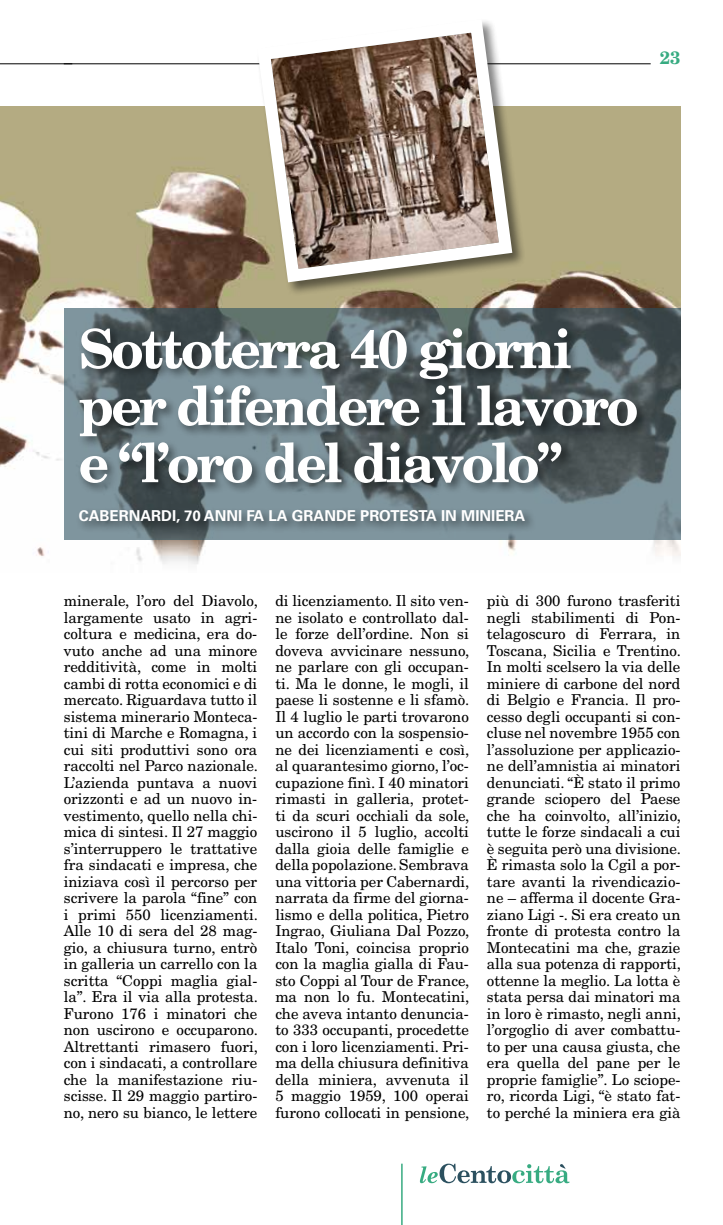
<style>
.page{position:relative;width:723px;height:1225px;background:#fff}
.page>*{position:absolute;margin:0;border:0;box-sizing:border-box;transform-origin:0 0}
.t1{font:700 54px/57px "New Century Schlbk";letter-spacing:-.05em;color:#fff}
.t2{font:700 18px "New Century Schlbk";color:#37ab81}
.t3{font:15px/16.5px "New Century Schlbk";color:#000;text-align:justify}
.t4{font:700 15px "Univers";color:#fff}
</style>
<div class="page">
<hr style="left:0;top:63px;width:72px;height:1px;background:#000">
<hr style="left:401px;top:1163px;width:2px;height:62px;background:#37ab81">
<svg style="left:420px;top:1163px;width:150px;height:20px"></svg>
<hr style="left:64px;top:63px;width:587px;height:1px;background:#000">
<img style="left:0;top:106px;width:680px;height:459px">
<svg style="left:64px;top:308px;width:616px;height:231px;background:#607175"></svg>
<div style="left:76px;top:325px;width:573px;height:209px;background:#000;opacity:.5"></div>
<div style="left:256px;top:18px;width:270px;height:278px;background:#000;opacity:.5"></div>
<svg style="left:251px;top:18px;width:268px;height:271px"></svg>
<p class="t2" style="left:660px;top:46px;width:22px">23</p>
<h1 class="t1" style="left:79px;top:320px;width:561px">Sottoterra 40 giorni per difendere il lavoro e “l’oro del diavolo”</h1>
<p class="t4" style="left:79px;top:507px;width:448px">CABERNARDI, 70 ANNI FA LA GRANDE PROTESTA IN MINIERA</p>
<p class="t3" style="left:64px;top:592px;width:196px">minerale, l’oro del Diavolo, largamente usato in agri&shy;coltura e medicina, era do&shy;vuto anche ad una minore redditività, come in molti cambi di rotta economici e di mercato. Riguardava tutto il sistema minerario Monteca&shy;tini di Marche e Romagna, i cui siti produttivi sono ora raccolti nel Parco nazionale.<br>L’azienda puntava a nuovi orizzonti e ad un nuovo in&shy;vestimento, quello nella chi&shy;mica di sintesi. Il 27 maggio s’interruppero le trattative fra sindacati e impresa, che iniziava così il percorso per scrivere la parola “fine” con i primi 550 licenziamenti.<br>Alle 10 di sera del 28 mag&shy;gio, a chiusura turno, entrò in galleria un carrello con la scritta “Coppi maglia gial&shy;la”. Era il via alla protesta.<br>Furono 176 i minatori che non uscirono e occuparono.<br>Altrettanti rimasero fuori, con i sindacati, a controllare che la manifestazione riu&shy;scisse. Il 29 maggio partiro&shy;no, nero su bianco, le lettere</p>
<p class="t3" style="left:275px;top:592px;width:196px">di licenziamento. Il sito ven&shy;ne isolato e controllato dal&shy;le forze dell’ordine. Non si doveva avvicinare nessuno, ne parlare con gli occupan&shy;ti. Ma le donne, le mogli, il paese li sostenne e li sfamò.<br>Il 4 luglio le parti trovarono un accordo con la sospensio&shy;ne dei licenziamenti e così, al quarantesimo giorno, l’oc&shy;cupazione finì. I 40 minatori rimasti in galleria, protet&shy;ti da scuri occhiali da sole, uscirono il 5 luglio, accolti dalla gioia delle famiglie e della popolazione. Sembrava una vittoria per Cabernardi, narrata da firme del giorna&shy;lismo e della politica, Pietro Ingrao, Giuliana Dal Pozzo, Italo Toni, coincisa proprio con la maglia gialla di Fau&shy;sto Coppi al Tour de France, ma non lo fu. Montecatini, che aveva intanto denuncia&shy;to 333 occupanti, procedette con i loro licenziamenti. Pri&shy;ma della chiusura definitiva della miniera, avvenuta il 5 maggio 1959, 100 operai furono collocati in pensione,</p>
<p class="t3" style="left:487px;top:592px;width:196px">più di 300 furono trasferiti negli stabilimenti di Pon&shy;telagoscuro di Ferrara, in Toscana, Sicilia e Trentino.<br>In molti scelsero la via delle miniere di carbone del nord di Belgio e Francia. Il pro&shy;cesso degli occupanti si con&shy;cluse nel novembre 1955 con l’assoluzione per applicazio&shy;ne dell’amnistia ai minatori denunciati. “È stato il primo grande sciopero del Paese che ha coinvolto, all’inizio, tutte le forze sindacali a cui è seguita però una divisione.<br>È rimasta solo la Cgil a por&shy;tare avanti la rivendicazio&shy;ne – afferma il docente Gra&shy;ziano Ligi -. Si era creato un fronte di protesta contro la Montecatini ma che, grazie alla sua potenza di rapporti, ottenne la meglio. La lotta è stata persa dai minatori ma in loro è rimasto, negli anni, l’orgoglio di aver combattu&shy;to per una causa giusta, che era quella del pane per le proprie famiglie”. Lo sciope&shy;ro, ricorda Ligi, “è stato fat&shy;to perché la miniera era già</p>
</div>
